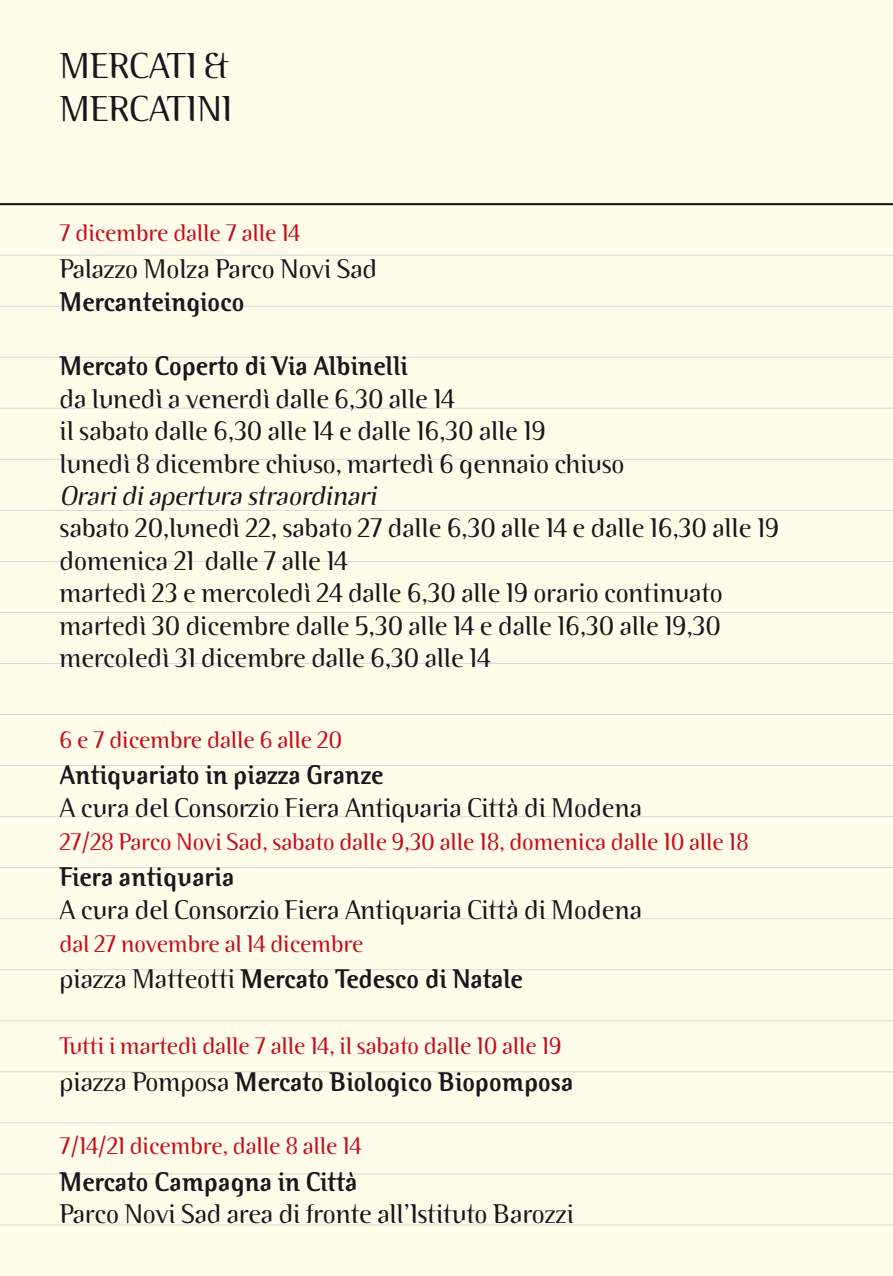
<style>
.page{position:relative;width:893px;height:1276px;background:#fffdea}
.page>*{position:absolute;margin:0;border:0;box-sizing:border-box;transform-origin:0 0}
.t1{font:300 36px/43.2px "Binary ITC";color:#1a171c}
.t2{font:300 27px/32.4px "Binary ITC";color:#1a171c}
.t3{font:700 27px "Binary ITC";letter-spacing:-.02em;color:#1a171c}
.t4{font:700 27px "Binary ITC";color:#1a171c}
.t5{font:italic 300 27px "Binary ITC";color:#1a171c}
.t6{font:300 24px "Binary ITC";color:#c50e1f}
.s1{font-weight:300}
</style>
<div class="page">
<hr style="left:0;top:203px;width:893px;height:2px;background:#1a171c">
<hr style="left:0;top:255px;width:893px;height:1px;background:#d9dadb">
<hr style="left:0;top:306px;width:893px;height:1px;background:#d9dadb">
<hr style="left:0;top:357px;width:893px;height:1px;background:#d9dadb">
<hr style="left:0;top:408px;width:893px;height:1px;background:#d9dadb">
<hr style="left:0;top:459px;width:893px;height:1px;background:#d9dadb">
<hr style="left:0;top:510px;width:893px;height:1px;background:#d9dadb">
<hr style="left:0;top:561px;width:893px;height:1px;background:#d9dadb">
<hr style="left:0;top:612px;width:893px;height:1px;background:#d9dadb">
<hr style="left:0;top:663px;width:893px;height:1px;background:#d9dadb">
<hr style="left:0;top:714px;width:893px;height:1px;background:#d9dadb">
<hr style="left:0;top:765px;width:893px;height:1px;background:#d9dadb">
<hr style="left:0;top:816px;width:893px;height:1px;background:#d9dadb">
<hr style="left:0;top:867px;width:893px;height:1px;background:#d9dadb">
<hr style="left:0;top:918px;width:893px;height:1px;background:#d9dadb">
<hr style="left:0;top:969px;width:893px;height:1px;background:#d9dadb">
<hr style="left:0;top:1020px;width:893px;height:1px;background:#d9dadb">
<hr style="left:0;top:1071px;width:893px;height:1px;background:#d9dadb">
<hr style="left:0;top:1122px;width:893px;height:1px;background:#d9dadb">
<hr style="left:0;top:1173px;width:893px;height:1px;background:#d9dadb">
<hr style="left:0;top:1224px;width:893px;height:1px;background:#d9dadb">
<h1 class="t1" style="left:60px;top:44px;width:175px">mercati &amp; mercatini</h1>
<p class="t6" style="left:60px;top:219px;width:242px">7 dicembre dalle 7 alle 14</p>
<p class="t2" style="left:60px;top:253px;width:319px">Palazzo Molza Parco Novi Sad</p>
<p class="t3" style="left:60px;top:285px;width:187px">Mercanteingioco</p>
<p class="t3" style="left:60px;top:350px;width:350px">Mercato Coperto di Via Albinelli</p>
<p class="t2" style="left:60px;top:382px;width:567px">da lunedì a venerdì dalle 6,30 alle 14<br>il sabato dalle 6,30 alle 14 e dalle 16,30 alle 19<br>lunedì 8 dicembre chiuso, martedì 6 gennaio chiuso</p>
<p class="t5" style="left:60px;top:480px;width:324px">Oraridiapertura straordinari</p>
<p class="t2" style="left:60px;top:512px;width:721px">sabato 20,lunedì 22, sabato 27 dalle 6,30 alle 14 e dalle 16,30 alle 19 domenica 21 dalle 7 alle 14<br>martedì 23 e mercoledì 24 dalle 6,30 alle 19 orario continuato martedì 30 dicembre dalle 5,30 alle 14 e dalle 16,30 alle 19,30 mercoledì 31 dicembre dalle 6,30 alle 14</p>
<p class="t6" style="left:60px;top:725px;width:284px">6 e 7 dicembre dalle 6 alle 20</p>
<p class="t4" style="left:60px;top:759px;width:326px">Antiquariato in piazza Granze</p>
<p class="t2" style="left:60px;top:791px;width:584px">A cura del Consorzio Fiera Antiquaria Città di Modena</p>
<p class="t6" style="left:60px;top:827px;width:691px">27/28 Parco Novi Sad, sabato dalle 9,30 alle 18, domenica dalle 10 alle 18</p>
<p class="t4" style="left:60px;top:861px;width:177px">Fiera antiquaria</p>
<p class="t2" style="left:60px;top:893px;width:584px">A cura del Consorzio Fiera Antiquaria Città di Modena</p>
<p class="t6" style="left:60px;top:929px;width:306px">dal 27 novembre al 14 dicembre</p>
<p class="t3" style="left:60px;top:963px;width:465px"><span class="s1">piazza Matteotti</span> Mercato Tedesco di Natale</p>
<p class="t6" style="left:60px;top:1031px;width:504px">Tutti i martedì dalle 7 alle 14, il sabato dalle 10 alle 19</p>
<p class="t3" style="left:60px;top:1065px;width:516px"><span class="s1">piazza Pomposa</span> Mercato Biologico Biopomposa</p>
<p class="t6" style="left:60px;top:1131px;width:304px">7/14/21 dicembre, dalle 8 alle 14</p>
<p class="t4" style="left:60px;top:1165px;width:300px">Mercato Campagna in Città</p>
<p class="t2" style="left:60px;top:1197px;width:516px">Parco Novi Sad area di fronte all’Istituto Barozzi</p>
</div>
